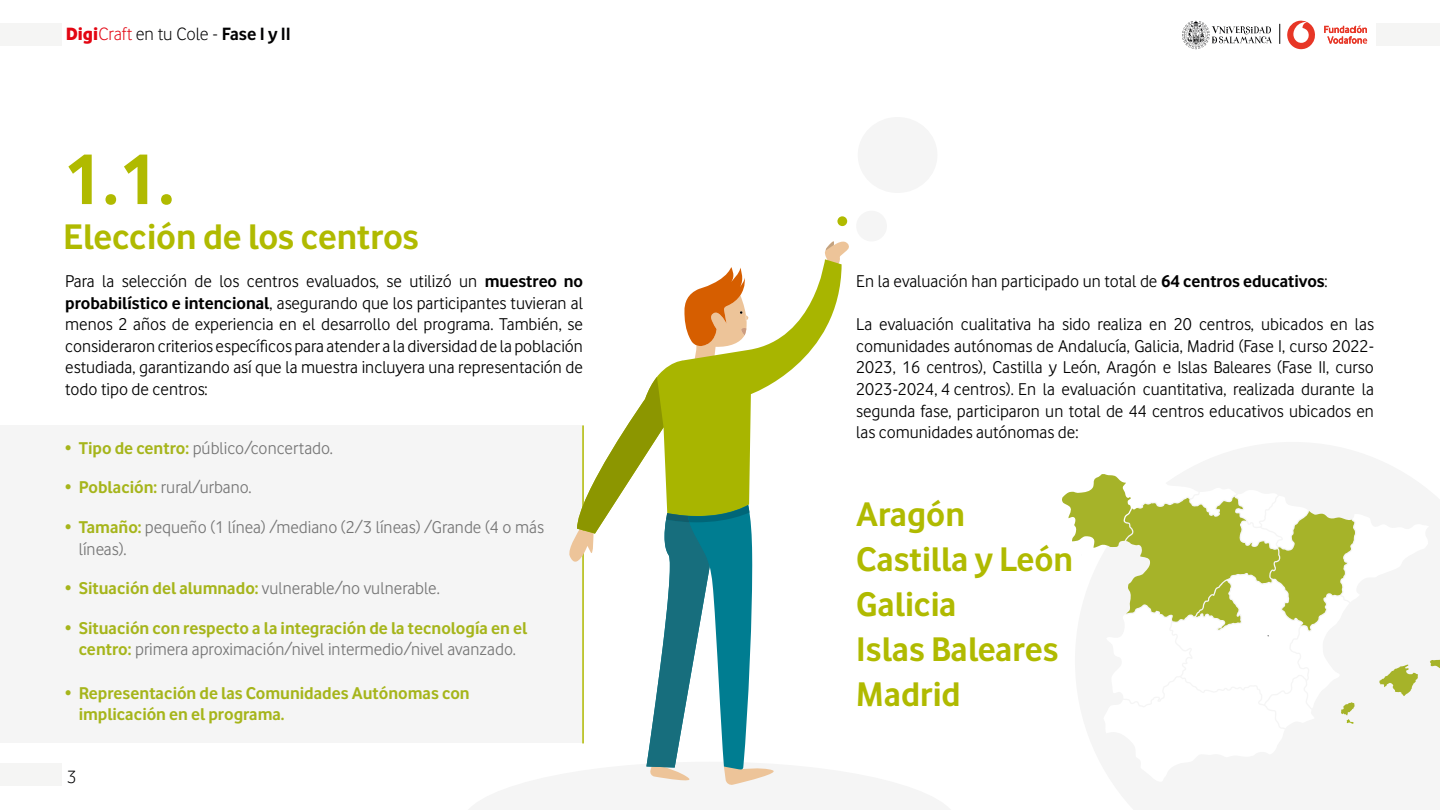
<style>
.page{position:relative;width:1440px;height:810px;background:#fff}
.page>*{position:absolute;margin:0;border:0;box-sizing:border-box;transform-origin:0 0}
.t1{font:700 75px "Vodafone App";color:#b0ba00}
.t2{font:700 37.5px "Vodafone App";color:#b0ba00}
.t3{font:700 36px/45px "Vodafone App";color:#b0ba00}
.t4{font:300 18.75px "Vodafone App";color:#020203}
.t5{font:18px/21.6px "Vodafone App";color:#000;text-align:justify}
.t6{font:700 18px/21.6px "Vodafone App";color:#a6b51b;text-align:center}
.t7{font:18px/21.6px "Vodafone App";color:#757575}
.s1{font-weight:800;color:#e30613}
.s2{color:#e30613}
.s3{font-weight:700}
.s4{font-weight:700;color:#a6b51b}
.s5{font-weight:400;color:#757575}
</style>
<div class="page">
<div style="left:0;top:24px;width:62px;height:22px;background:#f5f5f4"></div>
<div style="left:0;top:764px;width:62px;height:22px;background:#f5f5f4"></div>
<div style="left:1376px;top:24px;width:64px;height:22px;background:#f5f5f4"></div>
<svg style="left:1287px;top:20px;width:28px;height:29px"></svg>
<svg style="left:1324px;top:25px;width:43px;height:19px"></svg>
<svg style="left:1182px;top:21px;width:90px;height:28px"></svg>
<svg style="left:1280px;top:24px;width:1px;height:20px"></svg>
<div style="left:0;top:425px;width:583px;height:318px;background:#f5f5f5"></div>
<svg style="left:1062px;top:474px;width:378px;height:250px"></svg>
<svg style="left:825px;top:241px;width:24px;height:18px"></svg>
<svg style="left:657px;top:259px;width:185px;height:118px"></svg>
<svg style="left:569px;top:377px;width:213px;height:408px"></svg>
<svg style="left:684px;top:267px;width:66px;height:102px"></svg>
<div style="left:858px;top:117px;width:79px;height:76px;background:#f5f5f5;border-radius:50%"></div>
<div style="left:837px;top:216px;width:10px;height:10px;background:#b0ba00;border-radius:50%"></div>
<div style="left:856px;top:211px;width:31px;height:30px;background:#f5f5f5;border-radius:50%"></div>
<p class="t4" style="left:66px;top:22px;width:227px"><span class="s1">Digi</span><span class="s2">Craft</span> en tu Cole - <span class="s3">Fase I y II</span></p>
<h1 class="t1" style="left:63px;top:134px;width:113px">1.1.</h1>
<h2 class="t2" style="left:63px;top:214px;width:357px">Elección de los centros</h2>
<p class="t5" style="left:65px;top:270px;width:519px">Para la selección de los centros evaluados, se utilizó un <span class="s3">muestreo no probabilístico e intencional</span>, asegurando que los participantes tuvieran al menos 2 años de experiencia en el desarrollo del programa. También, se consideraron criterios específicos para atender a la diversidad de la población estudiada, garantizando así que la muestra incluyera una representación de todo tipo de centros:</p>
<p class="t7" style="left:65px;top:437px;width:269px"><span class="s4">• Tipo de centro:</span> público/concertado.</p>
<p class="t7" style="left:65px;top:476px;width:188px"><span class="s4">• Población:</span> rural/urbano.</p>
<p class="t7" style="left:79px;top:516px;width:467px;text-indent:-14px"><span class="s4">• Tamaño:</span> pequeño (1 línea) /mediano (2/3 líneas) /Grande (4 o más líneas).</p>
<p class="t7" style="left:65px;top:577px;width:376px"><span class="s4">• Situación del alumnado:</span> vulnerable/no vulnerable.</p>
<p class="t6" style="left:65px;top:617px;width:464px">• Situación con respecto a la integración de la tecnología en el centro: <span class="s5">primera aproximación/nivel intermedio/nivel avanzado.</span></p>
<p class="t6" style="left:79px;top:682px;width:392px;text-align:left;text-indent:-14px">• Representación de las Comunidades Autónomas con implicación en el programa.</p>
<p class="t4" style="left:67px;top:765px;width:11px">3</p>
<p class="t5" style="left:856px;top:270px;width:473px">En la evaluación han participado un total de <span class="s3">64 centros educativos</span>:</p>
<p class="t5" style="left:856px;top:313px;width:519px">La evaluación cualitativa ha sido realiza en 20 centros, ubicados en las comunidades autónomas de Andalucía, Galicia, Madrid (Fase I, curso 2022- 2023, 16 centros), Castilla y León, Aragón e Islas Baleares (Fase II, curso 2023-2024, 4 centros). En la evaluación cuantitativa, realizada durante la segunda fase, participaron un total de 44 centros educativos ubicados en las comunidades autónomas de:</p>
<h3 class="t3" style="left:856px;top:491px;width:219px">Aragón<br>Castilla y León<br>Galicia<br>Islas Baleares<br>Madrid</h3>
</div>
